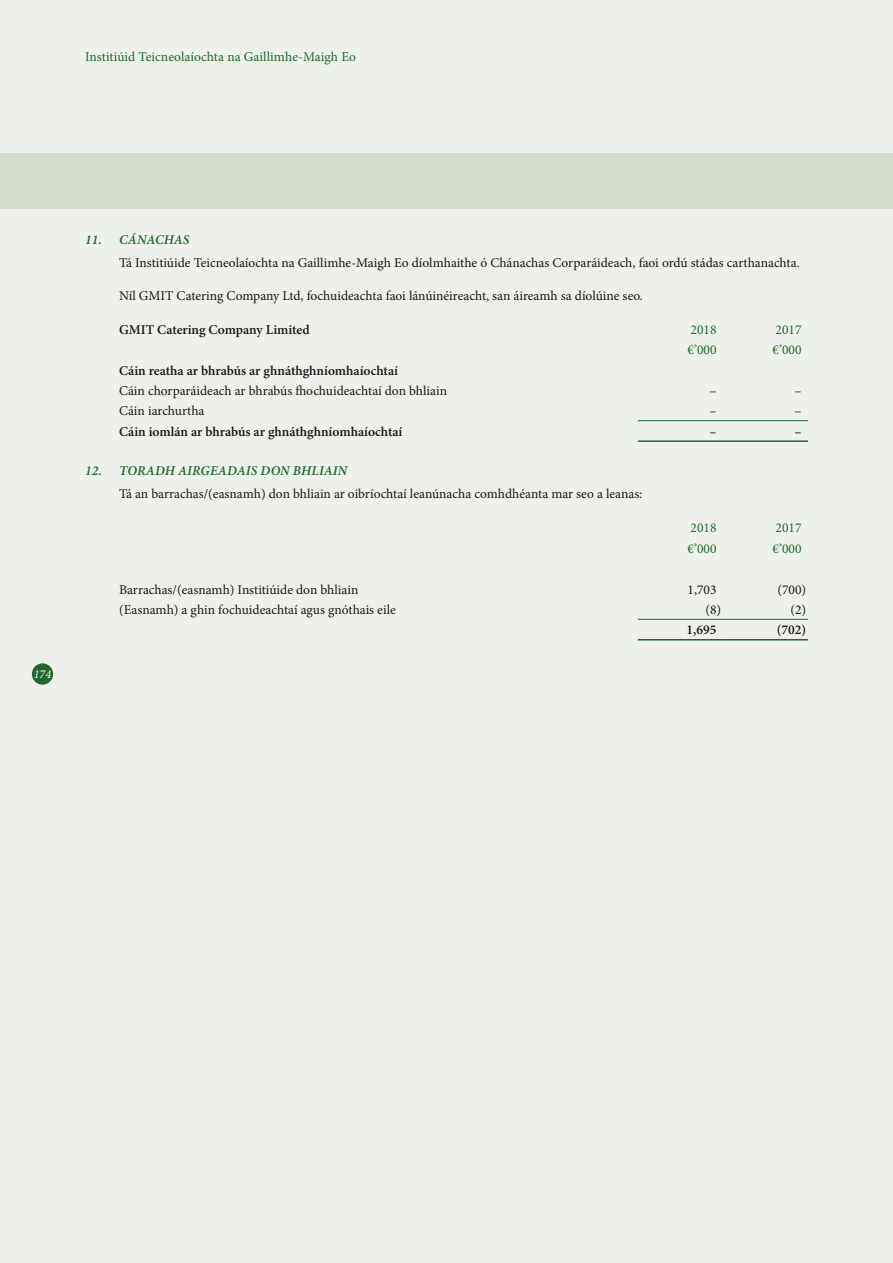
<style>
.page{position:relative;width:893px;height:1263px;background:#eef1eb}
.page>*{position:absolute;margin:0;border:0;box-sizing:border-box;transform-origin:0 0}
.App2_Body_8-8__3{font:13.5px "Minion Pro";color:#1a171c}
.Body__0{font:13.5px "Minion Pro";color:#1a171c}
.Body__0-2{font:600 13.5px "Minion Pro";color:#1a171c}
.Acc_Col_20mm{font:13.5px "Minion Pro";color:#22662f}
.APP2_H9_Indent_8-8_0{font:italic 600 13.5px "Minion Pro";letter-spacing:.01em;color:#22662f}
.Acc_Col_20mm-2{font:13.5px "Minion Pro";color:#1a171c}
.Acc_Col_20mm-3{font:600 13.5px "Minion Pro";color:#1a171c}
.t1{font:italic 12px "Minion Pro";color:#fff}
</style>
<div class="page">
<div style="left:0;top:153px;width:893px;height:55px;background:#d5dcce"></div>
<div style="left:32px;top:663px;width:21px;height:22px;background:#22662f;border-radius:50%"></div>
<hr style="left:638px;top:420px;width:85px;height:1px;background:#22662f">
<hr style="left:723px;top:420px;width:85px;height:1px;background:#22662f">
<hr style="left:638px;top:440px;width:85px;height:2px;background:#22662f">
<hr style="left:723px;top:440px;width:85px;height:2px;background:#22662f">
<hr style="left:638px;top:619px;width:85px;height:1px;background:#22662f">
<hr style="left:723px;top:619px;width:85px;height:1px;background:#22662f">
<hr style="left:638px;top:639px;width:85px;height:1px;background:#22662f">
<hr style="left:723px;top:639px;width:85px;height:1px;background:#22662f">
<p class="Acc_Col_20mm" style="left:85px;top:47px;width:272px">Institiúid Teicneolaíochta na Gaillimhe-Maigh Eo</p>
<p class="t1" style="left:34px;top:667px;width:19px">174</p>
<p class="APP2_H9_Indent_8-8_0" style="left:85px;top:231px;width:106px">11. CÁNACHAS</p>
<p class="App2_Body_8-8__3" style="left:119px;top:254px;width:682px">Tá Institiúide Teicneolaíochta na Gaillimhe-Maigh Eo díolmhaithe ó Chánachas Corparáideach, faoi ordú stádas carthanachta.</p>
<p class="App2_Body_8-8__3" style="left:119px;top:286px;width:525px">Níl GMIT Catering Company Ltd, fochuideachta faoi lánúinéireacht, san áireamh sa díolúine seo.</p>
<p class="Body__0-2" style="left:119px;top:321px;width:192px">GMIT Catering Company Limited</p>
<p class="Acc_Col_20mm" style="left:691px;top:320px;width:27px">2018</p>
<p class="Acc_Col_20mm" style="left:776px;top:320px;width:27px">2017</p>
<p class="Acc_Col_20mm" style="left:688px;top:341px;width:30px">€’000</p>
<p class="Acc_Col_20mm" style="left:773px;top:341px;width:30px">€’000</p>
<p class="Body__0-2" style="left:119px;top:362px;width:280px">Cáin reatha ar bhrabús ar ghnáthghníomhaíochtaí</p>
<p class="Body__0" style="left:119px;top:382px;width:329px">Cáin chorparáideach ar bhrabús fhochuideachtaí don bhliain</p>
<p class="Acc_Col_20mm-2" style="left:709px;top:382px;width:9px">–</p>
<p class="Acc_Col_20mm-2" style="left:794px;top:382px;width:9px">–</p>
<p class="Body__0" style="left:119px;top:402px;width:87px">Cáin iarchurtha</p>
<p class="Acc_Col_20mm-2" style="left:709px;top:402px;width:9px">–</p>
<p class="Acc_Col_20mm-2" style="left:794px;top:402px;width:9px">–</p>
<p class="Body__0-2" style="left:119px;top:423px;width:285px">Cáin iomlán ar bhrabús ar ghnáthghníomhaíochtaí</p>
<p class="Acc_Col_20mm-3" style="left:710px;top:423px;width:8px">–</p>
<p class="Acc_Col_20mm-3" style="left:795px;top:423px;width:8px">–</p>
<p class="APP2_H9_Indent_8-8_0" style="left:85px;top:462px;width:264px">12. TORADH AIRGEADAIS DON BHLIAIN</p>
<p class="App2_Body_8-8__3" style="left:119px;top:485px;width:525px">Tá an barrachas/(easnamh) don bhliain ar oibríochtaí leanúnacha comhdhéanta mar seo a leanas:</p>
<p class="Acc_Col_20mm" style="left:691px;top:519px;width:27px">2018</p>
<p class="Acc_Col_20mm" style="left:776px;top:519px;width:27px">2017</p>
<p class="Acc_Col_20mm" style="left:688px;top:539px;width:30px">€’000</p>
<p class="Acc_Col_20mm" style="left:773px;top:539px;width:30px">€’000</p>
<p class="Body__0" style="left:119px;top:580px;width:241px">Barrachas/(easnamh) Institiúide don bhliain</p>
<p class="Acc_Col_20mm-2" style="left:687px;top:580px;width:30px">1,703</p>
<p class="Acc_Col_20mm-2" style="left:777px;top:580px;width:30px">(700)</p>
<p class="Body__0" style="left:119px;top:601px;width:278px">(Easnamh) a ghin fochuideachtaí agus gnóthais eile</p>
<p class="Acc_Col_20mm-2" style="left:705px;top:601px;width:17px">(8)</p>
<p class="Acc_Col_20mm-2" style="left:790px;top:601px;width:17px">(2)</p>
<p class="Acc_Col_20mm-3" style="left:687px;top:622px;width:31px">1,695</p>
<p class="Acc_Col_20mm-3" style="left:777px;top:622px;width:31px">(702)</p>
</div>
